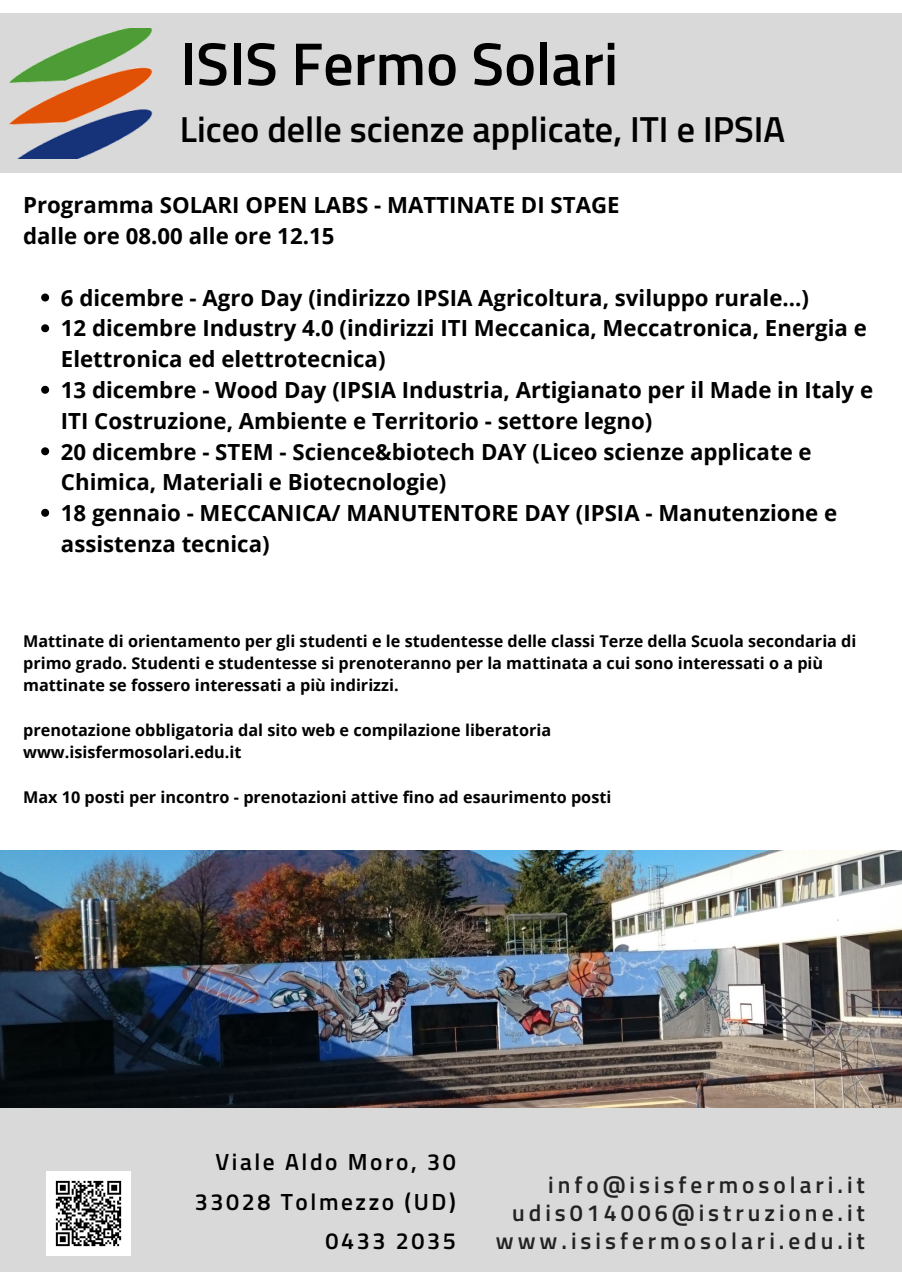
<style>
.page{position:relative;width:902px;height:1272px;background:#fff}
.page>*{position:absolute;margin:0;border:0;box-sizing:border-box;transform-origin:0 0}
.t1{font:600 60.3px "Titillium Web";color:#000}
.t2{font:600 36.22px "Titillium Web";color:#000}
.t3{font:600 23.33px/28.1px "Titillium Web";letter-spacing:.17em;color:#222;text-align:right}
.t4{font:600 23.33px/39.4px "Titillium Web";letter-spacing:.11em;color:#000;text-align:right}
.t5{font:700 22.2px/30.8px "Open Sans";color:#000}
.t6{font:700 16.2px/22.3px "Open Sans";color:#000}
</style>
<div class="page">
<div style="left:0;top:0;width:901px;height:1271px;background:#d9d9d9"></div>
<div style="left:0;top:0;width:901px;height:939px;background:#fff"></div>
<img style="left:0;top:850px;width:901px;height:257px">
<div style="left:0;top:13px;width:901px;height:160px;background:#d9d9d9"></div>
<img style="left:9px;top:29px;width:144px;height:129px">
<img style="left:47px;top:1171px;width:83px;height:83px">
<svg style="left:41px;top:293px;width:8px;height:8px"></svg>
<svg style="left:41px;top:324px;width:8px;height:8px"></svg>
<svg style="left:41px;top:386px;width:8px;height:8px"></svg>
<svg style="left:41px;top:447px;width:8px;height:8px"></svg>
<svg style="left:41px;top:509px;width:8px;height:7px"></svg>
<h1 class="t1" style="left:180px;top:17px;width:440px">ISIS Fermo Solari</h1>
<h2 class="t2" style="left:180px;top:101px;width:606px">Liceo delle scienze applicate, ITI e IPSIA</h2>
<p class="t5" style="left:23px;top:189px;width:598px">Programma SOLARI OPEN LABS - MATTINATE DI STAGE dalle ore 08.00 alle ore 12.15</p>
<p class="t5" style="left:61px;top:282px;width:813px">6 dicembre - Agro Day (indirizzo IPSIA Agricoltura, sviluppo rurale...)<br>12 dicembre Industry 4.0 (indirizzi ITI Meccanica, Meccatronica, Energia e Elettronica ed elettrotecnica)<br>13 dicembre - Wood Day (IPSIA Industria, Artigianato per il Made in Italy e ITI Costruzione, Ambiente e Territorio - settore legno)<br>20 dicembre - STEM - Science&amp;biotech DAY (Liceo scienze applicate e Chimica, Materiali e Biotecnologie)<br>18 gennaio - MECCANICA/ MANUTENTORE DAY (IPSIA - Manutenzione e assistenza tecnica)</p>
<p class="t6" style="left:23px;top:629px;width:834px">Mattinate di orientamento per gli studenti e le studentesse delle classi Terze della Scuola secondaria di primo grado. Studenti e studentesse si prenoteranno per la mattinata a cui sono interessati o a più mattinate se fossero interessati a più indirizzi.</p>
<p class="t6" style="left:23px;top:718px;width:529px">prenotazione obbligatoria dal sito web e compilazione liberatoria www.isisfermosolari.edu.it</p>
<p class="t6" style="left:23px;top:785px;width:589px">Max 10 posti per incontro - prenotazioni attive fino ad esaurimento posti</p>
<p class="t4" style="left:195px;top:1141px;width:262px">Viale Aldo Moro, 30<br>33028 Tolmezzo (UD)<br>0433 2035</p>
<p class="t3" style="left:496px;top:1169px;width:370px">info@isisfermosolari.it udis014006@istruzione.it www.isisfermosolari.edu.it</p>
</div>
